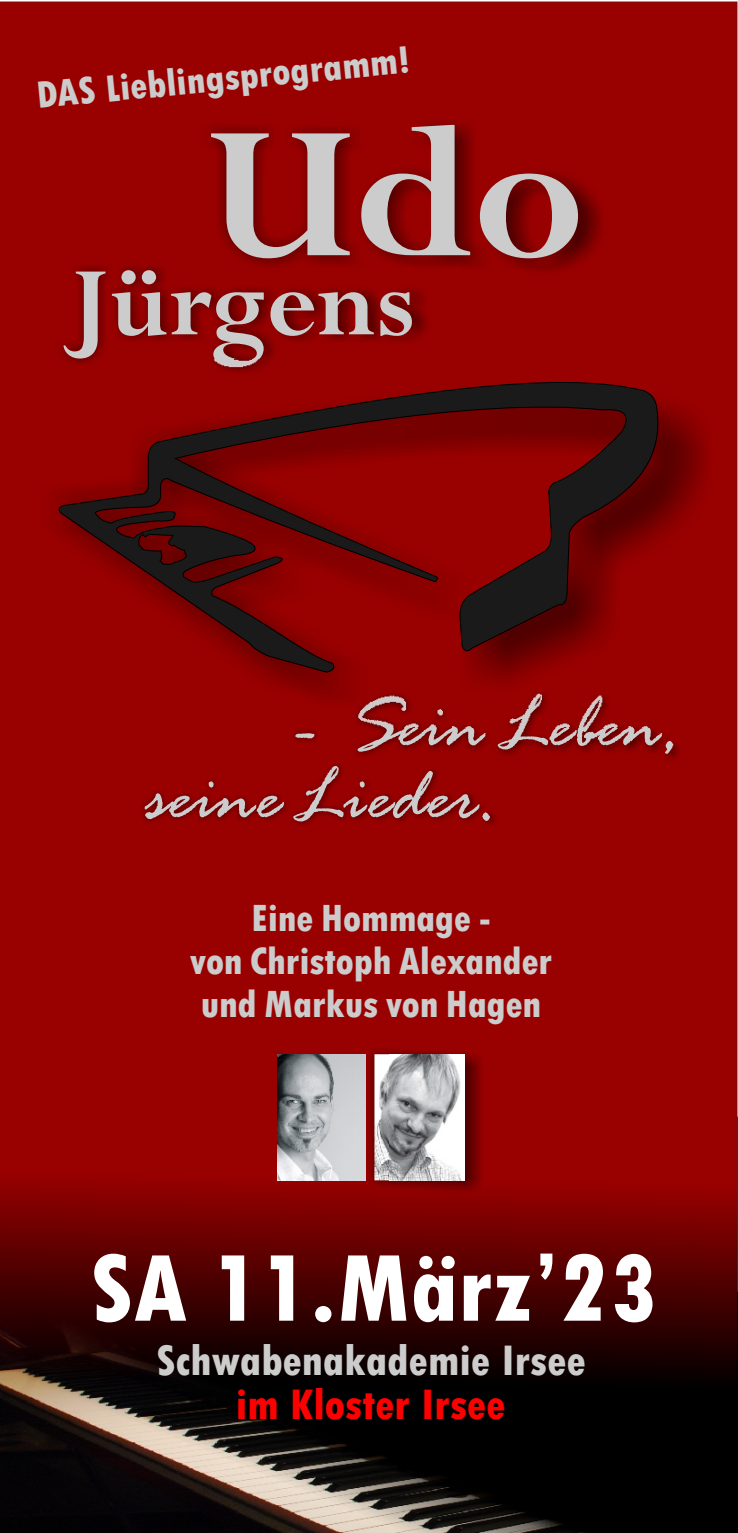
<style>
.page{position:relative;width:738px;height:1533px;background:#fff}
.page>*{position:absolute;margin:0;border:0;box-sizing:border-box;transform-origin:0 0}
.t1{font:700 208px "Perpetua";color:#ccc}
.t2{font:700 107.25px "Perpetua";letter-spacing:-.005em;color:#ccc}
.t3{font:800 100px "Tw Cen MT Condensed";color:#fff}
.t4{font:italic 77.5px "Rage";letter-spacing:-.005em;color:#ccc}
.t5{font:800 45px "Tw Cen MT Condensed";color:#ccc}
.t6{font:800 45px "Tw Cen MT Condensed";color:#f00}
.t7{font:800 40px/43.2px "Tw Cen MT Condensed";letter-spacing:-.005em;color:#ccc;text-align:center}
</style>
<div class="page">
<img style="left:0;top:1441px;width:737px;height:91px">
<img style="left:0;top:2px;width:737px;height:1439px">
<img style="left:56px;top:263px;width:372px;height:96px">
<img style="left:291px;top:727px;width:389px;height:35px">
<img style="left:195px;top:114px;width:409px;height:162px">
<img style="left:140px;top:761px;width:356px;height:65px">
<img style="left:36px;top:359px;width:677px;height:368px">
<svg style="left:58px;top:369px;width:605px;height:303px;fill:#990100"></svg>
<svg style="left:438px;top:533px;width:193px;height:45px"></svg>
<svg style="left:459px;top:533px;width:111px;height:119px"></svg>
<svg style="left:147px;top:369px;width:516px;height:164px"></svg>
<svg style="left:58px;top:456px;width:380px;height:217px"></svg>
<img style="left:388px;top:1047px;width:94px;height:145px">
<img style="left:388px;top:1054px;width:76px;height:126px">
<img style="left:270px;top:1047px;width:118px;height:145px">
<img style="left:277px;top:1054px;width:89px;height:126px">
<svg style="left:79px;top:76px;width:16px;height:29px"></svg>
<svg style="left:167px;top:68px;width:8px;height:28px"></svg>
<svg style="left:241px;top:68px;width:18px;height:28px"></svg>
<svg style="left:311px;top:60px;width:30px;height:22px"></svg>
<p class="t7" style="left:35px;top:78px;width:376px;rotate:-6deg">DA Lieb ings rog mm!</p>
<h1 class="t1" style="left:205px;top:124px;width:381px">Udo</h1>
<h2 class="t2" style="left:67px;top:267px;width:349px">Jürgens</h2>
<h3 class="t4" style="left:296px;top:699px;width:386px">- Sein Leben,</h3>
<h3 class="t4" style="left:147px;top:771px;width:351px">seine Lieder.</h3>
<p class="t7" style="left:190px;top:899px;width:364px">Eine Hommage -<br>von Christoph Alexander und Markus von Hagen</p>
<h3 class="t3" style="left:90px;top:1251px;width:569px">SA 11.März’23</h3>
<p class="t5" style="left:156px;top:1344px;width:431px">Schwabenakademie Irsee</p>
<p class="t6" style="left:236px;top:1388px;width:271px">im Kloster Irsee</p>
</div>
